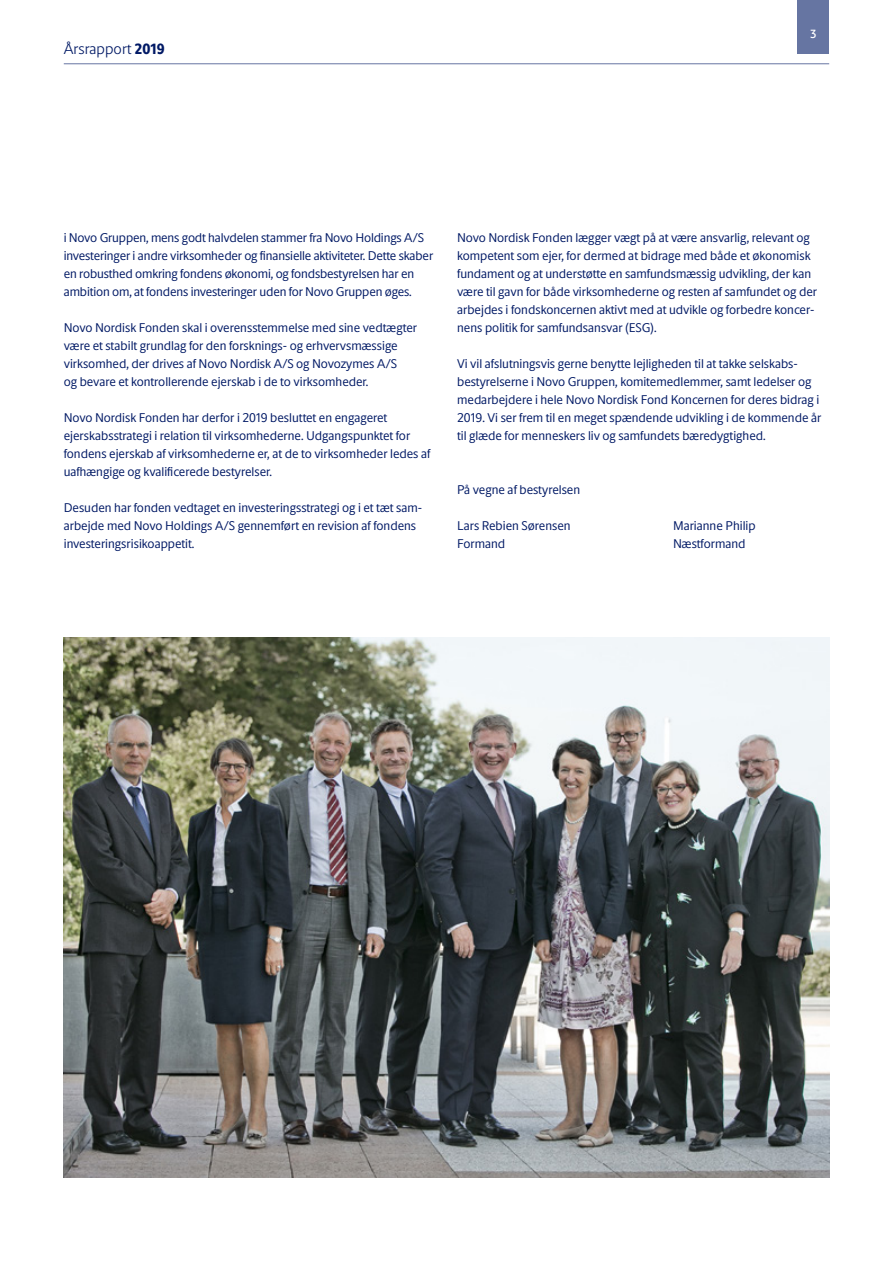
<style>
.page{position:relative;width:893px;height:1263px;background:#fff}
.page>*{position:absolute;margin:0;border:0;box-sizing:border-box;transform-origin:0 0}
.t1{font:300 15px "Novo Apply Sans";color:#001965}
.broedtekst{font:12.75px/18px "Novo Apply Sans";color:#001965}
.t2{font:600 12px "Novo Apply Sans";color:#fff}
.s1{font-weight:800}
</style>
<div class="page">
<hr style="left:64px;top:63px;width:765px;height:1px;background:#6675a2">
<div style="left:797px;top:0;width:32px;height:54px;background:#6675a2"></div>
<img style="left:64px;top:638px;width:765px;height:540px">
<p class="t1" style="left:64px;top:38px;width:103px">Årsrapport <span class="s1">2019</span></p>
<p class="t2" style="left:810px;top:25px;width:8px">3</p>
<p class="broedtekst" style="left:64px;top:228px;width:371px">i Novo Gruppen, mens godt halvdelen stammer fra Novo Holdings A/S investeringer i andre virksomheder og finansielle aktiviteter. Dette skaber en robusthed omkring fondens økonomi, og fondsbestyrelsen har en ambition om, at fondens investeringer uden for Novo Gruppen øges.</p>
<p class="broedtekst" style="left:64px;top:318px;width:355px">Novo Nordisk Fonden skal i overensstemmelse med sine vedtægter være et stabilt grundlag for den forsknings- og erhvervsmæssige virksomhed, der drives af Novo Nordisk A/S og Novozymes A/S<br>og bevare et kontrollerende ejerskab i de to virksomheder.</p>
<p class="broedtekst" style="left:64px;top:408px;width:368px">Novo Nordisk Fonden har derfor i 2019 besluttet en engageret ejerskabsstrategi i relation til virksomhederne. Udgangspunktet for fondens ejerskab af virksomhederne er, at de to virksomheder ledes af uafhængige og kvalificerede bestyrelser.</p>
<p class="broedtekst" style="left:64px;top:498px;width:360px">Desuden har fonden vedtaget en investeringsstrategi og i et tæt sam&shy;arbejde med Novo Holdings A/S gennemført en revision af fondens investeringsrisikoappetit.</p>
<p class="broedtekst" style="left:457px;top:228px;width:361px">Novo Nordisk Fonden lægger vægt på at være ansvarlig, relevant og kompetent som ejer, for dermed at bidrage med både et økonomisk fundament og at understøtte en samfundsmæssig udvikling, der kan være til gavn for både virksomhederne og resten af samfundet og der arbejdes i fondskoncernen aktivt med at udvikle og forbedre koncer&shy;nens politik for samfundsansvar (ESG).</p>
<p class="broedtekst" style="left:457px;top:354px;width:366px">Vi vil afslutningsvis gerne benytte lejligheden til at takke selskabs&shy;bestyrelserne i Novo Gruppen, komitemedlemmer, samt ledelser og medarbejdere i hele Novo Nordisk Fond Koncernen for deres bidrag i 2019. Vi ser frem til en meget spændende udvikling i de kommende år til glæde for menneskers liv og samfundets bæredygtighed.</p>
<p class="broedtekst" style="left:457px;top:480px;width:125px">På vegne af bestyrelsen</p>
<p class="broedtekst" style="left:457px;top:516px;width:115px">Lars Rebien Sørensen</p>
<p class="broedtekst" style="left:673px;top:516px;width:84px">Marianne Philip</p>
<p class="broedtekst" style="left:457px;top:534px;width:50px">Formand</p>
<p class="broedtekst" style="left:673px;top:534px;width:74px">Næstformand</p>
</div>
